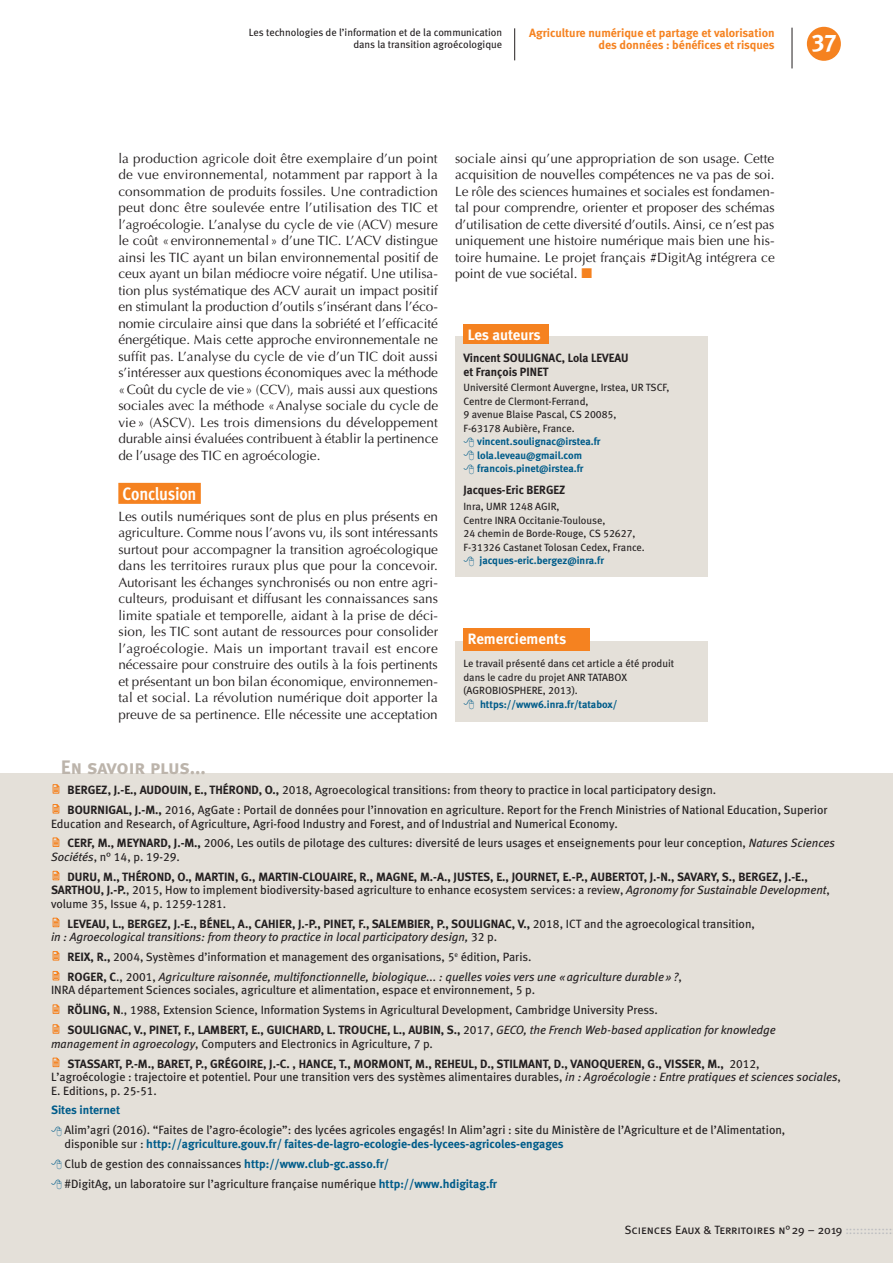
<style>
.page{position:relative;width:893px;height:1263px;background:#fff}
.page>*{position:absolute;margin:0;border:0;box-sizing:border-box;transform-origin:0 0}
.t1{font:24px "Meta Bold Caps Expert";color:#fff}
.t2{font:19.5px "Meta Bold LF Caps";letter-spacing:-.015em;color:#bcb4ab}
.t3{font:700 18px "Meta Cond OT";letter-spacing:-.015em;color:#fff}
.contact-picto{font:15px "Meta Bold LF";color:#fff}
.t4{font:13.5px/16.5px "Optima";letter-spacing:-.005em;color:#231f20;text-align:justify}
.Hors_texte{font:12px/13.5px "Meta Book LF";color:#231f20}
.Hors_texte-2{font:12px/13.5px "Meta Bold LF";color:#231f20}
.Hors_texte-3{font:italic 12px/13.5px "Meta Book LF";color:#231f20}
.t5{font:700 12px/12px "Meta";color:#f58220;text-align:right}
.contacts{font:12px/13.5px "Meta Bold LF";color:#231f20}
.t6{font:12px "Meta Book Caps";letter-spacing:-.005em;color:#231f20}
.Hors_texte-4{font:12px "Meta Bold LF";color:#005c8a}
.coordonnées{font:10.5px/13.5px "Meta Book LF";color:#231f20}
.coordonnées-2{font:10.5px/13.5px "Meta Bold LF";color:#005c8a}
.roulette_article{font:10.5px/12px "Meta Book LF";color:#231f20;text-align:right}
.s1{font-family:"Meta Bold LF"}
.s2{font-style:italic}
.s3{font-family:"Meta Book LF"}
.s4{font-family:"Meta Book LF";font-style:italic}
.s5{font-family:"Meta Bold LF";font-style:normal}
.s6{font-style:normal}
.s7{font-family:"Meta Bold LF";color:#005c8a}
.s8{color:#bcbdc0}
</style>
<div class="page">
<div style="left:118px;top:483px;width:83px;height:21px;background:#f58220"></div>
<hr style="left:514px;top:28px;width:1px;height:32px;background:#231f20">
<div style="left:455px;top:336px;width:252px;height:241px;background:#e4e0d9"></div>
<div style="left:463px;top:324px;width:86px;height:20px;background:#f58220"></div>
<div style="left:0;top:774px;width:893px;height:489px;background:#e4e0d9"></div>
<svg style="left:53px;top:784px;width:6px;height:10px"></svg>
<svg style="left:53px;top:804px;width:6px;height:9px"></svg>
<svg style="left:53px;top:837px;width:6px;height:10px"></svg>
<svg style="left:53px;top:870px;width:6px;height:10px"></svg>
<svg style="left:53px;top:917px;width:6px;height:10px"></svg>
<svg style="left:53px;top:951px;width:6px;height:9px"></svg>
<svg style="left:53px;top:971px;width:6px;height:9px"></svg>
<svg style="left:53px;top:1004px;width:6px;height:10px"></svg>
<svg style="left:53px;top:1024px;width:6px;height:10px"></svg>
<svg style="left:53px;top:1057px;width:6px;height:10px"></svg>
<div style="left:455px;top:641px;width:252px;height:80px;background:#e4e0d9"></div>
<div style="left:463px;top:628px;width:127px;height:22px;background:#f58220"></div>
<div style="left:807px;top:27px;width:34px;height:34px;background:#f58220;border-radius:50%"></div>
<hr style="left:792px;top:28px;width:1px;height:40px;background:#231f20">
<p class="roulette_article" style="left:249px;top:26px;width:255px">Les technologies de l’information et de la communication dans la transition agroécologique</p>
<p class="t5" style="left:529px;top:27px;width:247px">Agriculture numérique et partage et valorisation des données : bénéfices et risques</p>
<h1 class="t1" style="left:812px;top:28px;width:26px">37</h1>
<p class="t4" style="left:118px;top:150px;width:321px">la production agricole doit être exemplaire d’un point de vue environnemental, notamment par rapport à la consommation de produits fossiles. Une contradiction peut donc être soulevée entre l’utilisation des TIC et l’agroécologie. L’analyse du cycle de vie (ACV) mesure le coût « environnemental » d’une TIC. L’ACV distingue ainsi les TIC ayant un bilan environnemental positif de ceux ayant un bilan médiocre voire négatif. Une utilisa&shy;tion plus systématique des ACV aurait un impact positif en stimulant la production d’outils s’insérant dans l’éco&shy;nomie circulaire ainsi que dans la sobriété et l’efficacité énergétique. Mais cette approche environnementale ne suffit pas. L’analyse du cycle de vie d’un TIC doit aussi s’intéresser aux questions économiques avec la méthode «Coût du cycle de vie» (CCV), mais aussi aux questions sociales avec la méthode «Analyse sociale du cycle de vie » (ASCV). Les trois dimensions du développement durable ainsi évaluées contribuent à établir la pertinence de l’usage des TIC en agroécologie.</p>
<h1 class="t3" style="left:123px;top:482px;width:75px">Conclusion</h1>
<p class="t4" style="left:118px;top:508px;width:321px">Les outils numériques sont de plus en plus présents en agriculture. Comme nous l’avons vu, ils sont intéressants surtout pour accompagner la transition agroécologique dans les territoires ruraux plus que pour la concevoir.<br>Autorisant les échanges synchronisés ou non entre agri&shy;culteurs, produisant et diffusant les connaissances sans limite spatiale et temporelle, aidant à la prise de déci&shy;sion, les TIC sont autant de ressources pour consolider l’agroécologie. Mais un important travail est encore nécessaire pour construire des outils à la fois pertinents et présentant un bon bilan économique, environnemen&shy;tal et social. La révolution numérique doit apporter la preuve de sa pertinence. Elle nécessite une acceptation</p>
<p class="t2" style="left:61px;top:755px;width:146px">En savoir plus...</p>
<p class="t4" style="left:455px;top:150px;width:321px">sociale ainsi qu’une appropriation de son usage. Cette acquisition de nouvelles compétences ne va pas de soi.<br>Le rôle des sciences humaines et sociales est fondamen&shy;tal pour comprendre, orienter et proposer des schémas d’utilisation de cette diversité d’outils. Ainsi, ce n’est pas uniquement une histoire numérique mais bien une his&shy;toire humaine. Le projet français #DigitAg intégrera ce point de vue sociétal.</p>
<p class="contact-picto" style="left:468px;top:326px;width:75px">Les auteurs</p>
<p class="contacts" style="left:463px;top:351px;width:167px">Vincent SOULIGNAC, Lola LEVEAU et François PINET</p>
<p class="coordonnées" style="left:463px;top:381px;width:208px">Université Clermont Auvergne, Irstea, UR TSCF, Centre de Clermont-Ferrand,<br>9 avenue Blaise Pascal, CS 20085,<br>F-63178 Aubière, France.</p>
<p class="coordonnées-2" style="left:477px;top:435px;width:125px">vincent.soulignac@irstea.fr lola.leveau@gmail.com francois.pinet@irstea.fr</p>
<p class="contacts" style="left:463px;top:483px;width:103px">Jacques-Eric BERGEZ</p>
<p class="coordonnées" style="left:463px;top:499px;width:98px">Inra, UMR 1248 AGIR,</p>
<p class="coordonnées" style="left:463px;top:513px;width:143px">Centre INRA Occitanie-Toulouse,</p>
<p class="coordonnées" style="left:463px;top:526px;width:174px">24 chemin de Borde-Rouge, CS 52627,</p>
<p class="coordonnées" style="left:463px;top:540px;width:183px">F-31326 Castanet Tolosan Cedex, France.</p>
<p class="coordonnées-2" style="left:480px;top:553px;width:126px">jacques-eric.bergez@inra.fr</p>
<p class="contact-picto" style="left:468px;top:630px;width:100px">Remerciements</p>
<p class="coordonnées" style="left:463px;top:656px;width:212px">Le travail présenté dans cet article a été produit</p>
<p class="coordonnées" style="left:463px;top:670px;width:165px">dans le cadre du projet ANR TATABOX</p>
<p class="coordonnées" style="left:463px;top:683px;width:116px">(AGROBIOSPHERE, 2013).</p>
<p class="coordonnées-2" style="left:480px;top:697px;width:139px">https://www6.inra.fr/tatabox/</p>
<p class="Hors_texte" style="left:68px;top:783px;width:650px"><span class="s1">BERGEZ, J.-E., AUDOUIN, E., THÉROND, O.,</span> 2018, Agroecological transitions: from theory to practice in local participatory design.</p>
<p class="Hors_texte" style="left:51px;top:803px;width:778px;text-indent:16px"><span class="s1">BOURNIGAL, J.-M.,</span> 2016, AgGate : Portail de données pour l’innovation en agriculture. Report for the French Ministries of National Education, Superior<br>Education and Research, of Agriculture, Agri-food Industry and Forest, and of Industrial and Numerical Economy.</p>
<p class="Hors_texte" style="left:51px;top:836px;width:785px;text-indent:16px"><span class="s1">CERF, M., MEYNARD, J.-M.,</span> 2006, Les outils de pilotage des cultures: diversité de leurs usages et enseignements pour leur conception, <span class="s2">Natures Sciences<br>Sociétés</span>, n° 14, p. 19-29.</p>
<p class="Hors_texte-2" style="left:51px;top:870px;width:780px;text-indent:16px">DURU, M., THÉROND, O., MARTIN, G., MARTIN-CLOUAIRE, R., MAGNE, M.-A., JUSTES, E., JOURNET, E.-P., AUBERTOT, J.-N., SAVARY, S., BERGEZ, J.-E.,<br>SARTHOU, J.-P.<span class="s3">, 2015, How to implement biodiversity-based agriculture to enhance ecosystem services: a review,</span> <span class="s4">Agronomy for Sustainable Development</span><span class="s3">, volume 35, Issue 4, p. 1259-1281.</span></p>
<p class="Hors_texte-2" style="left:51px;top:917px;width:705px;text-indent:16px">LEVEAU, L., BERGEZ, J.-E., BÉNEL, A., CAHIER, J.-P., PINET, F., SALEMBIER, P., SOULIGNAC, V., <span class="s3">2018, ICT and the agroecological transition, </span><span class="s4">in : Agroecological transitions: from theory to practice in local participatory design,</span> <span class="s3">32 p.</span></p>
<p class="Hors_texte" style="left:68px;top:950px;width:465px"><span class="s1">REIX, R.,</span> 2004, Systèmes d’information et management des organisations, 5<sup>e</sup> édition, Paris.</p>
<p class="Hors_texte-3" style="left:51px;top:970px;width:632px;text-indent:16px"><span class="s5">ROGER, C</span><span class="s6">., 2001,</span> Agriculture raisonnée, multifonctionnelle, biologique... : quelles voies vers une «agriculture durable»?<span class="s6">,<br>INRA département Sciences sociales, agriculture et alimentation, espace et environnement, 5 p.</span></p>
<p class="Hors_texte" style="left:68px;top:1003px;width:592px"><span class="s1">RÖLING, N</span>., 1988, Extension Science, Information Systems in Agricultural Development, Cambridge University Press.</p>
<p class="Hors_texte-3" style="left:51px;top:1023px;width:726px;text-indent:16px"><span class="s5">SOULIGNAC, V., PINET, F., LAMBERT, E., GUICHARD, L. TROUCHE, L., AUBIN, S.,</span> <span class="s6">2017,</span> GECO, the French Web-based application for knowledge management in agroecology<span class="s6">, Computers and Electronics in Agriculture, 7 p.</span></p>
<p class="Hors_texte" style="left:51px;top:1056px;width:791px;text-indent:16px"><span class="s1">STASSART, P.-M., BARET, P., GRÉGOIRE, J.-C. , HANCE, T., MORMONT, M., REHEUL, D., STILMANT, D., VANOQUEREN, G., VISSER, M.,</span> 2012,<br>L’agroécologie : trajectoire et potentiel. Pour une transition vers des systèmes alimentaires durables, <span class="s2">in : Agroécologie : Entre pratiques et sciences sociales</span>,<br>E. Editions, p. 25-51.</p>
<p class="Hors_texte-4" style="left:51px;top:1103px;width:71px">Sites internet</p>
<p class="Hors_texte" style="left:65px;top:1123px;width:722px">Alim’agri (2016). “Faites de l’agro-écologie”: des lycées agricoles engagés! In Alim’agri : site du Ministère de l’Agriculture et de l’Alimentation, disponible sur : <span class="s7">http://agriculture.gouv.fr/ faites-de-lagro-ecologie-des-lycees-agricoles-engages</span></p>
<p class="Hors_texte" style="left:65px;top:1157px;width:326px">Club de gestion des connaissances <span class="s7">http://www.club-gc.asso.fr/</span></p>
<p class="Hors_texte" style="left:65px;top:1176px;width:434px">#DigitAg, un laboratoire sur l’agriculture française numérique <span class="s7">http://www.hdigitag.fr</span></p>
<p class="t6" style="left:624px;top:1223px;width:269px">Sciences Eaux &amp; Territoires n°29 – 2019 <span class="s8">:::::::::::::</span></p>
</div>
